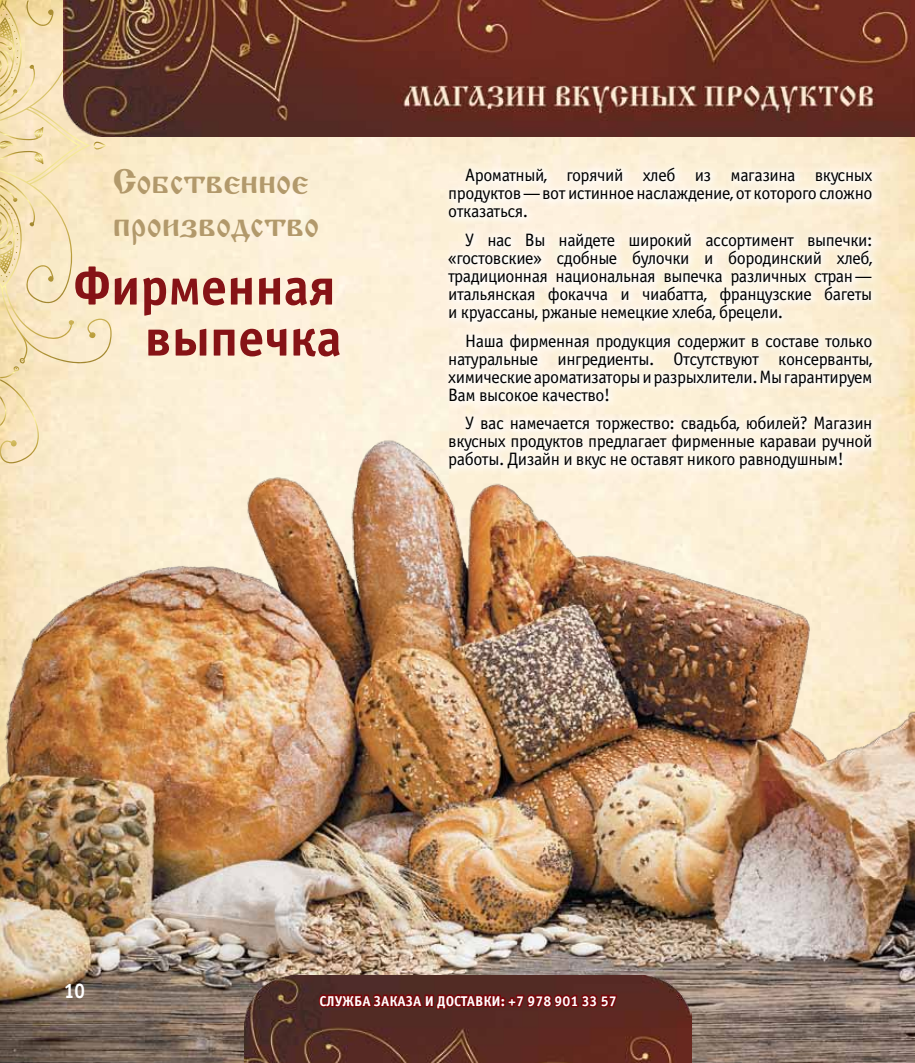
<style>
.page{position:relative;width:915px;height:1063px;background:#fff}
.page>*{position:absolute;margin:0;border:0;box-sizing:border-box;transform-origin:0 0}
.t1{font:700 52.5px/51px "Officina Sans C";color:#861316;text-align:right}
.t2{font:36px/43.2px "Cyrillic Old";color:#b2996b}
.t3{font:700 21px "Officina Sans CTT";color:#fff;scale:.9 1}
.t4{font:18px/18px "Officina Sans C";letter-spacing:-.025em;color:#000;text-align:justify}
.t5{font:700 14.25px "Officina Sans C";color:#fff}
</style>
<div class="page">
<img style="left:0;top:0;width:915px;height:1063px">
<svg style="left:0;top:1px;width:112px;height:419px;background:#f5e2b8"></svg>
<img style="left:63px;top:0;width:851px;height:136px">
<img style="left:0;top:420px;width:914px;height:643px">
<img style="left:245px;top:976px;width:446px;height:87px">
<img style="left:317px;top:921px;width:302px;height:142px">
<div style="left:441px;top:160px;width:441px;height:319px;background:#fff;opacity:.9"></div>
<h2 class="t2" style="left:113px;top:160px;width:208px">Собственное производство</h2>
<p class="t4" style="left:448px;top:167px;width:425px;text-indent:17px">Ароматный, горячий хлеб из магазина вкусных продуктов— вот истинное наслаждение, от которого сложно отказаться.</p>
<p class="t4" style="left:448px;top:231px;width:425px;text-indent:17px">У нас Вы найдете широкий ассортимент выпечки: «гостовские» сдобные булочки и бородинский хлеб, традиционная национальная выпечка различных стран— итальянская фокачча и чиабатта, французские багеты и круассаны, ржаные немецкие хлеба, брецели.</p>
<p class="t4" style="left:448px;top:332px;width:425px;text-indent:17px">Наша фирменная продукция содержит в составе только натуральные ингредиенты. Отсутствуют консерванты, химические ароматизаторы иразрыхлители. Мы гарантируем Вам высокое качество!</p>
<p class="t4" style="left:448px;top:415px;width:425px;text-indent:17px">У вас намечается торжество: свадьба, юбилей? Магазин вкусных продуктов предлагает фирменные караваи ручной работы. Дизайн и вкус не оставят никого равнодушным!</p>
<h1 class="t1" style="left:73px;top:262px;width:270px">Фирменная выпечка</h1>
<p class="t3" style="left:64px;top:979px;width:25px">10</p>
<p class="t5" style="left:319px;top:993px;width:298px">СЛУЖБА ЗАКАЗА И ДОСТАВКИ: +7 978 901 33 57</p>
</div>
